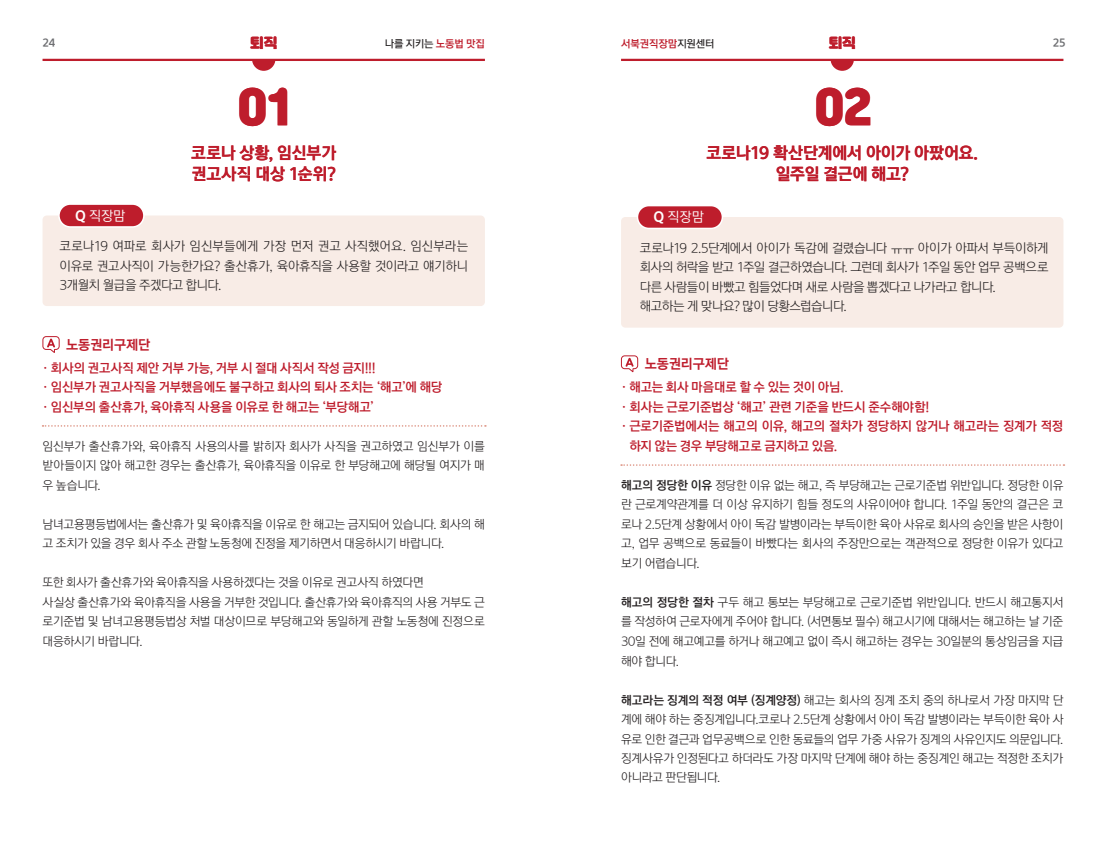
<style>
.page{position:relative;width:1106px;height:851px;background:#fff}
.page>*{position:absolute;margin:0;border:0;box-sizing:border-box;transform-origin:0 0}
.t1{font:46.5px "Jalnan OTF";color:#be1d2c}
.t2{font:16.5px/21.8px "Rix Sin Go PEB";letter-spacing:-.01em;color:#be1d2c}
.t3{font:13.5px "Rix Sin Go PEB";letter-spacing:-.015em;color:#be1d2c}
.t4{font:13.5px "Rix Sin Go PR";letter-spacing:-.005em;color:#fff}
.t5{font:13.5px "Jalnan OTF";color:#be1d2c}
.t6{font:12.75px/19.5px "Rix Sin Go PL";letter-spacing:-.035em;color:#231f20;text-align:justify}
.t7{font:12.75px/19.5px "Rix Sin Go PB";letter-spacing:-.015em;color:#be1d2c}
.t8{font:12px/19.5px "Rix Sin Go PL";letter-spacing:-.025em;color:#231f20;text-align:justify}
.t9{font:10.5px "Rix Sin Go PSB";color:#231f20}
.t10{font:10.5px "Rix Sin Go PB";letter-spacing:-.01em;color:#be1d2c}
.t11{font:10.5px "Rix Sin Go PEB";color:#6c6d70}
.s1{font-family:"Rix Sin Go PB";color:#be1d2c}
.s2{font-family:"Rix Sin Go PSB";color:#231f20}
.s3{font-family:"Rix Sin Go PH"}
.s4{font-family:"Rix Sin Go PB"}
</style>
<div class="page">
<hr style="left:43px;top:59px;width:442px;height:2px;background:#be1d2c">
<svg style="left:252px;top:61px;width:23px;height:10px"></svg>
<svg style="left:830px;top:61px;width:24px;height:10px"></svg>
<hr style="left:621px;top:59px;width:442px;height:2px;background:#be1d2c">
<div style="left:43px;top:215px;width:442px;height:91px;background:#f8ece6;border-radius:4px"></div>
<div style="left:59px;top:204px;width:85px;height:23px;background:#be1d2c;border-radius:11px"></div>
<div style="left:58px;top:203px;width:87px;height:25px;border:2px solid #fff;border-radius:11px"></div>
<svg style="left:43px;top:425px;width:443px;height:1px"></svg>
<svg style="left:42px;top:336px;width:18px;height:17px"></svg>
<div style="left:621px;top:217px;width:442px;height:110px;background:#f8ece6;border-radius:4px"></div>
<div style="left:637px;top:205px;width:85px;height:23px;background:#be1d2c;border-radius:11px"></div>
<div style="left:636px;top:205px;width:87px;height:24px;border:2px solid #fff;border-radius:11px"></div>
<svg style="left:621px;top:464px;width:443px;height:1px"></svg>
<svg style="left:620px;top:355px;width:18px;height:18px"></svg>
<p class="t5" style="left:250px;top:34px;width:28px">퇴직</p>
<p class="t5" style="left:828px;top:34px;width:28px">퇴직</p>
<p class="t11" style="left:43px;top:38px;width:14px">24</p>
<p class="t9" style="left:385px;top:38px;width:102px">나를 지키는 <span class="s1">노동법 맛집</span></p>
<p class="t10" style="left:621px;top:38px;width:95px">서북권직장맘<span class="s2">지원센터</span></p>
<p class="t11" style="left:1052px;top:38px;width:14px">25</p>
<h1 class="t1" style="left:237px;top:76px;width:57px">01</h1>
<h1 class="t1" style="left:814px;top:76px;width:60px">02</h1>
<h2 class="t2" style="left:191px;top:142px;width:146px">코로나 상황, 임신부가 권고사직 대상 1순위?</h2>
<h2 class="t2" style="left:706px;top:142px;width:273px;text-align:center">코로나19 확산단계에서 아이가 아팠어요. 일주일 결근에 해고?</h2>
<p class="t4" style="left:75px;top:209px;width:52px"><span class="s3">Q</span> 직장맘</p>
<p class="t4" style="left:653px;top:210px;width:52px"><span class="s3">Q</span> 직장맘</p>
<p class="t6" style="left:60px;top:237px;width:410px">코로나19 여파로 회사가 임신부들에게 가장 먼저 권고 사직했어요. 임신부라는 이유로 권고사직이 가능한가요? 출산휴가, 육아휴직을 사용할 것이라고 얘기하니 3개월치 월급을 주겠다고 합니다.</p>
<p class="t6" style="left:640px;top:238px;width:410px;text-align:left">코로나19 2.5단계에서 아이가 독감에 걸렸습니다 ㅠㅠ 아이가 아파서 부득이하게 회사의 허락을 받고 1주일 결근하였습니다. 그런데 회사가 1주일 동안 업무 공백으로 다른 사람들이 바빴고 힘들었다며 새로 사람을 뽑겠다고 나가라고 합니다.<br>해고하는 게 맞나요? 많이 당황스럽습니다.</p>
<p class="t3" style="left:66px;top:337px;width:86px">노동권리구제단</p>
<p class="t7" style="left:43px;top:358px;width:401px">· 회사의 권고사직 제안 거부 가능, 거부 시 절대 사직서 작성 금지!!!<br>· 임신부가 권고사직을 거부했음에도 불구하고 회사의 퇴사 조치는 ‘해고’에 해당 · 임신부의 출산휴가, 육아휴직 사용을 이유로 한 해고는 ‘부당해고’</p>
<p class="t8" style="left:43px;top:437px;width:444px">임신부가 출산휴가와, 육아휴직 사용의사를 밝히자 회사가 사직을 권고하였고 임신부가 이를 받아들이지 않아 해고한 경우는 출산휴가, 육아휴직을 이유로 한 부당해고에 해당될 여지가 매 우 높습니다.</p>
<p class="t8" style="left:43px;top:515px;width:444px">남녀고용평등법에서는 출산휴가 및 육아휴직을 이유로 한 해고는 금지되어 있습니다. 회사의 해 고 조치가 있을 경우 회사 주소 관할 노동청에 진정을 제기하면서 대응하시기 바랍니다.</p>
<p class="t8" style="left:43px;top:573px;width:444px;text-align:left">또한 회사가 출산휴가와 육아휴직을 사용하겠다는 것을 이유로 권고사직 하였다면<br>사실상 출산휴가와 육아휴직을 사용을 거부한 것입니다. 출산휴가와 육아휴직의 사용 거부도 근 로기준법 및 남녀고용평등법상 처벌 대상이므로 부당해고와 동일하게 관할 노동청에 진정으로 대응하시기 바랍니다.</p>
<p class="t3" style="left:644px;top:356px;width:86px">노동권리구제단</p>
<p class="t7" style="left:621px;top:378px;width:224px">· 해고는 회사 마음대로 할 수 있는 것이 아님.</p>
<p class="t7" style="left:621px;top:397px;width:310px">· 회사는 근로기준법상 ‘해고’ 관련 기준을 반드시 준수해야함!</p>
<p class="t7" style="left:621px;top:417px;width:444px">· 근로기준법에서는 해고의 이유, 해고의 절차가 정당하지 않거나 해고라는 징계가 적정</p>
<p class="t7" style="left:629px;top:436px;width:209px">하지 않는 경우 부당해고로 금지하고 있음.</p>
<p class="t8" style="left:621px;top:476px;width:444px"><span class="s4">해고의 정당한 이유</span> 정당한 이유 없는 해고, 즉 부당해고는 근로기준법 위반입니다. 정당한 이유 란 근로계약관계를 더 이상 유지하기 힘들 정도의 사유이어야 합니다. 1주일 동안의 결근은 코 로나 2.5단계 상황에서 아이 독감 발병이라는 부득이한 육아 사유로 회사의 승인을 받은 사항이 고, 업무 공백으로 동료들이 바빴다는 회사의 주장만으로는 객관적으로 정당한 이유가 있다고 보기 어렵습니다.</p>
<p class="t8" style="left:621px;top:593px;width:444px"><span class="s4">해고의 정당한 절차</span> 구두 해고 통보는 부당해고로 근로기준법 위반입니다. 반드시 해고통지서 를 작성하여 근로자에게 주어야 합니다. (서면통보 필수) 해고시기에 대해서는 해고하는 날 기준 30일 전에 해고예고를 하거나 해고예고 없이 즉시 해고하는 경우는 30일분의 통상임금을 지급 해야 합니다.</p>
<p class="t8" style="left:621px;top:690px;width:444px"><span class="s4">해고라는 징계의 적정 여부 (징계양정)</span> 해고는 회사의 징계 조치 중의 하나로서 가장 마지막 단 계에 해야 하는 중징계입니다.코로나 2.5단계 상황에서 아이 독감 발병이라는 부득이한 육아 사 유로 인한 결근과 업무공백으로 인한 동료들의 업무 가중 사유가 징계의 사유인지도 의문입니다. 징계사유가 인정된다고 하더라도 가장 마지막 단계에 해야 하는 중징계인 해고는 적정한 조치가 아니라고 판단됩니다.</p>
</div>
